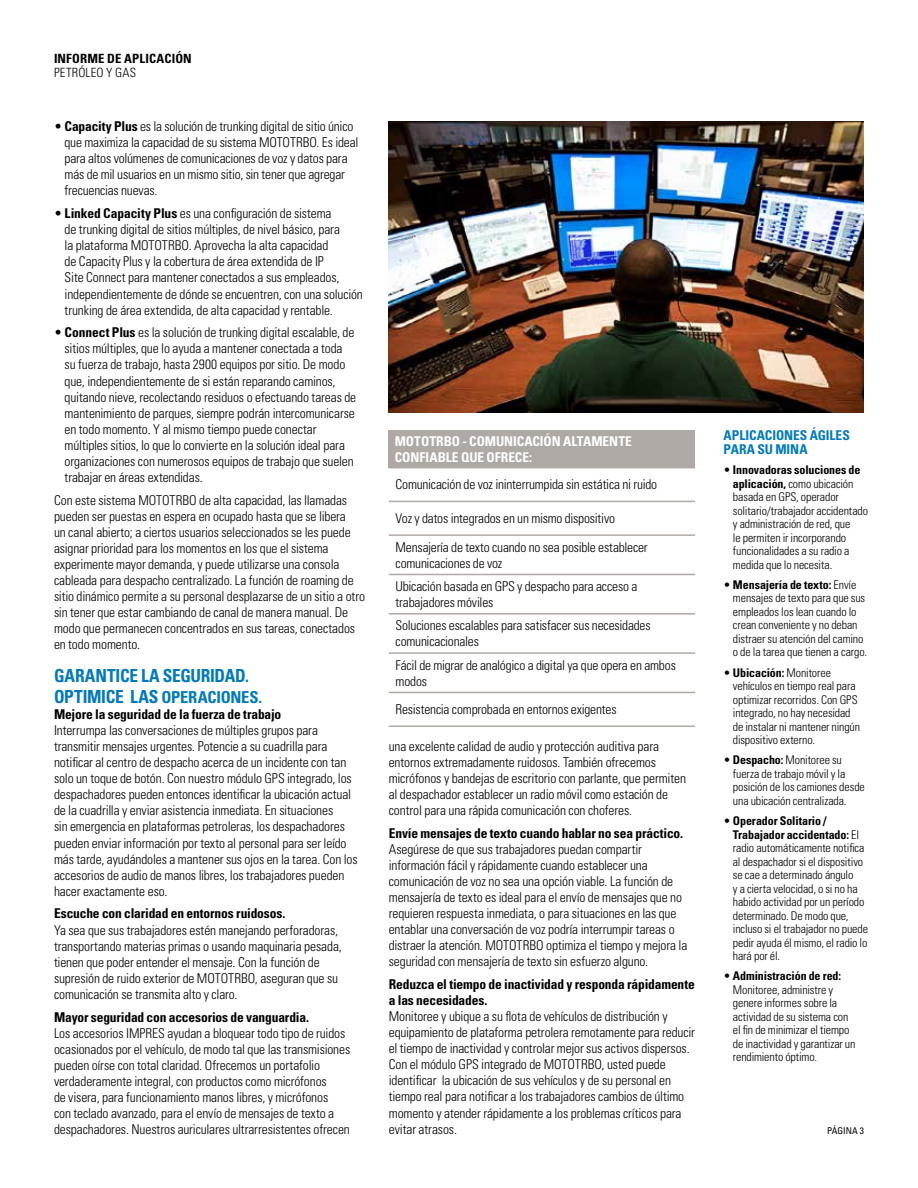
<style>
.page{position:relative;width:918px;height:1188px;background:#fff}
.page>*{position:absolute;margin:0;border:0;box-sizing:border-box;transform-origin:0 0}
.t1{font:700 condensed 18px "Univers LT Std";letter-spacing:-.015em;color:#0079c1;scale:.96 1}
.t2{font:700 condensed 16.5px "Univers LT Std";letter-spacing:-.015em;color:#0079c1}
.t3{font:300 condensed 13.5px/16px "Univers LT Std";letter-spacing:-.01em;color:#000}
.t4{font:700 condensed 13.5px/16px "Univers LT Std";letter-spacing:-.01em;color:#000}
.t5{font:700 condensed 13.5px/16px "Univers LT Std";letter-spacing:-.005em;color:#fff}
.t6{font:700 condensed 13.5px/14.2px "Univers LT Std";letter-spacing:-.005em;color:#0079c1}
.t7{font:700 condensed 12.75px "Univers LT Std";letter-spacing:.015em;color:#000}
.t8{font:300 condensed 12.75px "Univers LT Std";letter-spacing:.015em;color:#000}
.t9{font:300 condensed 12px/13.5px "Univers LT Std";letter-spacing:-.01em;color:#000}
.t10{font:condensed 9.3px "Univers LT Std";color:#000}
.s1{font-weight:700}
.s2{font-size:18px}
</style>
<div class="page">
<img style="left:389px;top:122px;width:475px;height:291px">
<div style="left:389px;top:430px;width:306px;height:38px;background:#afa9a6"></div>
<hr style="left:389px;top:501px;width:306px;height:1px;background:#afa9a6">
<hr style="left:389px;top:534px;width:306px;height:2px;background:#afa9a6">
<hr style="left:389px;top:574px;width:306px;height:1px;background:#afa9a6">
<hr style="left:389px;top:613px;width:306px;height:2px;background:#afa9a6">
<hr style="left:389px;top:652px;width:306px;height:2px;background:#afa9a6">
<hr style="left:389px;top:692px;width:306px;height:1px;background:#afa9a6">
<hr style="left:389px;top:725px;width:306px;height:2px;background:#afa9a6">
<p class="t7" style="left:54px;top:51px;width:139px">INFORME DE APLICACIÓN</p>
<p class="t8" style="left:54px;top:65px;width:84px">PETRÓLEO Y GAS</p>
<p class="t3" style="left:65px;top:119px;width:295px;text-indent:-11px">• <span class="s1">Capacity Plus</span> es la solución de trunking digital de sitio único que maximiza la capacidad de su sistema MOTOTRBO. Es ideal para altos volúmenes de comunicaciones de voz y datos para más de mil usuarios en un mismo sitio, sin tener que agregar frecuencias nuevas.</p>
<p class="t3" style="left:65px;top:206px;width:300px;text-indent:-11px">• <span class="s1">Linked Capacity Plus</span> es una configuración de sistema<br>de trunking digital de sitios múltiples, de nivel básico, para<br>la plataforma MOTOTRBO. Aprovecha la alta capacidad<br>de Capacity Plus y la cobertura de área extendida de IP<br>Site Connect para mantener conectados a sus empleados, independientemente de dónde se encuentren, con una solución trunking de área extendida, de alta capacidad y rentable.</p>
<p class="t3" style="left:65px;top:325px;width:293px;text-indent:-11px">• <span class="s1">Connect Plus</span> es la solución de trunking digital escalable, de sitios múltiples, que lo ayuda a mantener conectada a toda su fuerza de trabajo, hasta 2900 equipos por sitio. De modo que, independientemente de si están reparando caminos, quitando nieve, recolectando residuos o efectuando tareas de mantenimiento de parques, siempre podrán intercomunicarse en todo momento. Y al mismo tiempo puede conectar múltiples sitios, lo que lo convierte en la solución ideal para organizaciones con numerosos equipos de trabajo que suelen trabajar en áreas extendidas.</p>
<p class="t3" style="left:54px;top:492px;width:313px">Con este sistema MOTOTRBO de alta capacidad, las llamadas pueden ser puestas en espera en ocupado hasta que se libera<br>un canal abierto; a ciertos usuarios seleccionados se les puede asignar prioridad para los momentos en los que el sistema experimente mayor demanda, y puede utilizarse una consola cableada para despacho centralizado. La función de roaming de sitio dinámico permite a su personal desplazarse de un sitio a otro sin tener que estar cambiando de canal de manera manual. De modo que permanecen concentrados en sus tareas, conectados en todo momento.</p>
<h1 class="t1" style="left:54px;top:665px;width:205px">GARANTICE LA SEGURIDAD.</h1>
<p class="t2" style="left:54px;top:687px;width:210px"><span class="s2">OPTIMICE LAS</span> OPERACIONES.</p>
<p class="t4" style="left:54px;top:706px;width:229px">Mejore la seguridad de la fuerza de trabajo</p>
<p class="t3" style="left:54px;top:722px;width:305px">Interrumpa las conversaciones de múltiples grupos para transmitir mensajes urgentes. Potencie a su cuadrilla para notificar al centro de despacho acerca de un incidente con tan solo un toque de botón. Con nuestro módulo GPS integrado, los despachadores pueden entonces identificar la ubicación actual de la cuadrilla y enviar asistencia inmediata. En situaciones<br>sin emergencia en plataformas petroleras, los despachadores pueden enviar información por texto al personal para ser leído más tarde, ayudándoles a mantener sus ojos en la tarea. Con los accesorios de audio de manos libres, los trabajadores pueden hacer exactamente eso.</p>
<p class="t4" style="left:54px;top:906px;width:233px">Escuche con claridad en entornos ruidosos.</p>
<p class="t3" style="left:54px;top:922px;width:289px">Ya sea que sus trabajadores estén manejando perforadoras, transportando materias primas o usando maquinaria pesada, tienen que poder entender el mensaje. Con la función de supresión de ruido exterior de MOTOTRBO, aseguran que su comunicación se transmita alto y claro.</p>
<p class="t4" style="left:54px;top:1009px;width:257px">Mayor seguridad con accesorios de vanguardia.</p>
<p class="t3" style="left:54px;top:1025px;width:298px">Los accesorios IMPRES ayudan a bloquear todo tipo de ruidos ocasionados por el vehículo, de modo tal que las transmisiones pueden oírse con total claridad. Ofrecemos un portafolio verdaderamente integral, con productos como micrófonos<br>de visera, para funcionamiento manos libres, y micrófonos<br>con teclado avanzado, para el envío de mensajes de texto a despachadores. Nuestros auriculares ultrarresistentes ofrecen</p>
<p class="t5" style="left:395px;top:433px;width:239px">MOTOTRBO - COMUNICACIÓN ALTAMENTE<br>CONFIABLE QUE OFRECE:</p>
<p class="t3" style="left:396px;top:477px;width:263px">Comunicación de voz ininterrumpida sin estática ni ruido</p>
<p class="t3" style="left:396px;top:504px;width:254px;line-height:28.5px">Voz y datos integrados en un mismo dispositivo<br>Mensajería de texto cuando no sea posible establecer</p>
<p class="t3" style="left:396px;top:551px;width:244px;line-height:23.2px">comunicaciones de voz<br>Ubicación basada en GPS y despacho para acceso a</p>
<p class="t3" style="left:396px;top:591px;width:257px;line-height:23.2px">trabajadores móviles<br>Soluciones escalables para satisfacer sus necesidades</p>
<p class="t3" style="left:396px;top:630px;width:282px;line-height:23.2px">comunicacionales<br>Fácil de migrar de analógico a digital ya que opera en ambos</p>
<p class="t3" style="left:396px;top:667px;width:223px;line-height:28.5px">modos<br>Resistencia comprobada en entornos exigentes</p>
<p class="t3" style="left:389px;top:738px;width:299px">una excelente calidad de audio y protección auditiva para entornos extremadamente ruidosos. También ofrecemos micrófonos y bandejas de escritorio con parlante, que permiten al despachador establecer un radio móvil como estación de control para una rápida comunicación con choferes.</p>
<p class="t4" style="left:389px;top:825px;width:296px">Envíe mensajes de texto cuando hablar no sea práctico.</p>
<p class="t3" style="left:389px;top:841px;width:300px">Asegúrese de que sus trabajadores puedan compartir información fácil y rápidamente cuando establecer una comunicación de voz no sea una opción viable. La función de mensajería de texto es ideal para el envío de mensajes que no requieren respuesta inmediata, o para situaciones en las que entablar una conversación de voz podría interrumpir tareas o distraer la atención. MOTOTRBO optimiza el tiempo y mejora la seguridad con mensajería de texto sin esfuerzo alguno.</p>
<p class="t4" style="left:389px;top:976px;width:308px">Reduzca el tiempo de inactividad y responda rápidamente a las necesidades.</p>
<p class="t3" style="left:389px;top:1008px;width:308px">Monitoree y ubique a su flota de vehículos de distribución y equipamiento de plataforma petrolera remotamente para reducir el tiempo de inactividad y controlar mejor sus activos dispersos.<br>Con el módulo GPS integrado de MOTOTRBO, usted puede identificar la ubicación de sus vehículos y de su personal en tiempo real para notificar a los trabajadores cambios de último momento y atender rápidamente a los problemas críticos para evitar atrasos.</p>
<p class="t6" style="left:724px;top:428px;width:128px">APLICACIONES ÁGILES<br>PARA SU MINA</p>
<p class="t9" style="left:733px;top:463px;width:137px;text-indent:-9px">• <span class="s1">Innovadoras soluciones de aplicación,</span> como ubicación basada en GPS, operador solitario/trabajador accidentado y administración de red, que<br>le permiten ir incorporando funcionalidades a su radio a medida que lo necesita.</p>
<p class="t9" style="left:733px;top:578px;width:136px;text-indent:-9px">• <span class="s1">Mensajería de texto:</span> Envíe mensajes de texto para que sus empleados los lean cuando lo crean conveniente y no deban distraer su atención del camino o de la tarea que tienen a cargo.</p>
<p class="t9" style="left:733px;top:666px;width:129px;text-indent:-9px">• <span class="s1">Ubicación:</span> Monitoree vehículos en tiempo real para optimizar recorridos. Con GPS integrado, no hay necesidad de instalar ni mantener ningún dispositivo externo.</p>
<p class="t9" style="left:733px;top:753px;width:133px;text-indent:-9px">• <span class="s1">Despacho:</span> Monitoree su fuerza de trabajo móvil y la posición de los camiones desde una ubicación centralizada.</p>
<p class="t9" style="left:733px;top:814px;width:137px;text-indent:-9px">• <span class="s1">Operador Solitario /<br>Trabajador accidentado:</span> El radio automáticamente notifica al despachador si el dispositivo se cae a determinado ángulo<br>y a cierta velocidad, o si no ha habido actividad por un período determinado. De modo que, incluso si el trabajador no puede pedir ayuda él mismo, el radio lo hará por él.</p>
<p class="t9" style="left:733px;top:969px;width:124px;text-indent:-9px">• <span class="s1">Administración de red:<br></span>Monitoree, administre y genere informes sobre la actividad de su sistema con el fin de minimizar el tiempo de inactividad y garantizar un rendimiento óptimo.</p>
<p class="t10" style="left:827px;top:1125px;width:38px">PÁGINA 3</p>
</div>
